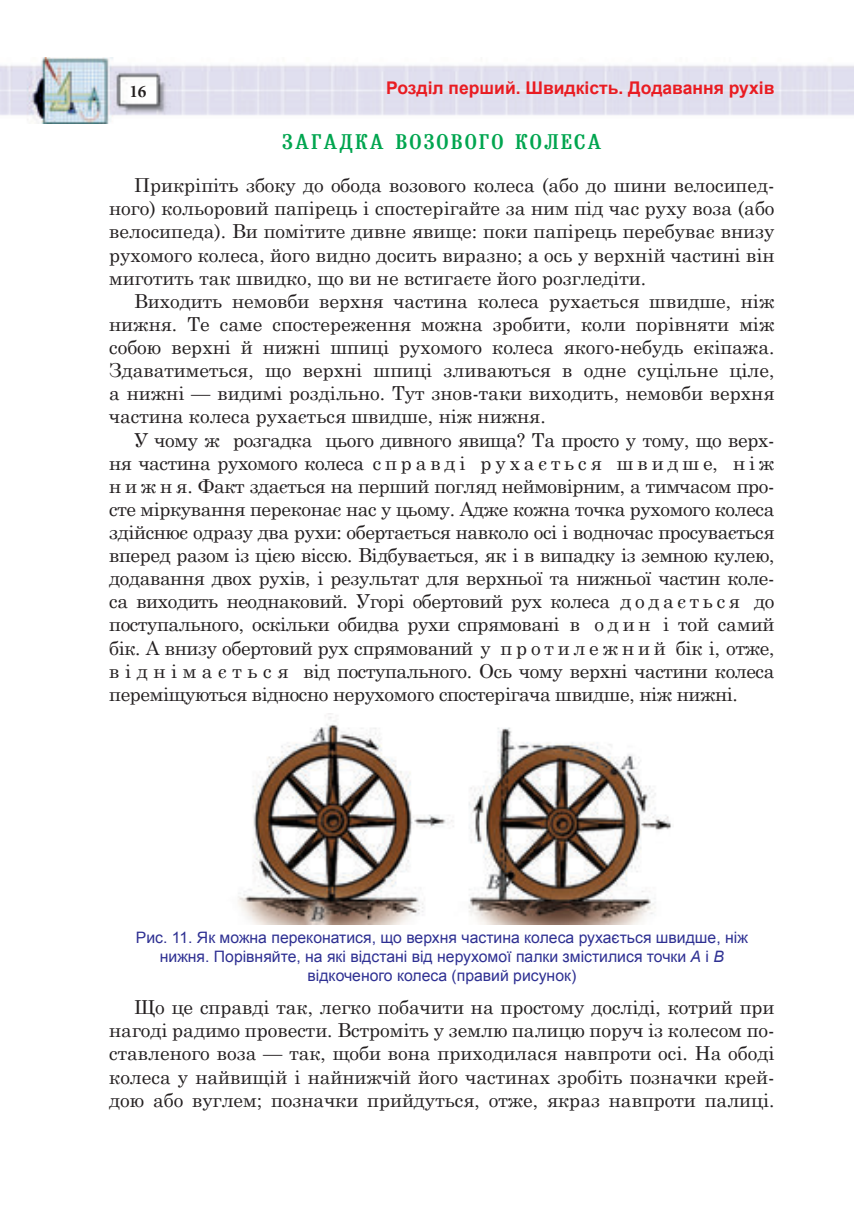
<style>
.page{position:relative;width:854px;height:1226px;background:#fff}
.page>*{position:absolute;margin:0;border:0;box-sizing:border-box;transform-origin:0 0}
.Параграф{font:700 21px "Bruskovaya";letter-spacing:.1em;color:#00a54f}
.Text{font:19.25px/23.1px "Century Schoolbook";color:#231f20;text-align:justify}
.t1{font:700 17.5px "Arial";color:#e91c22}
.t2{font:700 17.5px "Minion Cyrillic";color:#231f20}
.Підпис_до_рисунка_co{font:15.75px/18.9px "Arial";color:#2e3092;text-align:center}
.s1{font-style:italic}
</style>
<div class="page">
<img style="left:0;top:57px;width:852px;height:66px">
<img style="left:238px;top:713px;width:433px;height:211px">
<p class="t2" style="left:129px;top:81px;width:19px">16</p>
<p class="t1" style="left:386px;top:76px;width:389px">Розділ перший. Швидкість. Додавання рухів</p>
<p class="Параграф" style="left:282px;top:131px;width:321px">ЗАГАДКА ВОЗОВОГО КОЛЕСА</p>
<p class="Text" style="left:109px;top:172px;width:666px;text-indent:25px">Прикріпіть збоку до обода возового колеса (або до шини велосипед&shy;ного) кольоровий папірець і спостерігайте за ним під час руху воза (або велосипеда). Ви помітите дивне явище: поки папірець перебуває внизу рухомого колеса, його видно досить виразно; а ось у верхній частині він миготить так швидко, що ви не встигаєте його розгледіти.</p>
<p class="Text" style="left:109px;top:287px;width:666px;text-indent:25px">Виходить немовби верхня частина колеса рухається швидше, ніж нижня. Те саме спостереження можна зробити, коли порівняти між собою верхні й нижні шпиці рухомого колеса якого-небудь екіпажа.<br>Здаватиметься, що верхні шпиці зливаються в одне суцільне ціле, а нижні — видимі роздільно. Тут знов-таки виходить, немовби верхня частина колеса рухається швидше, ніж нижня.</p>
<p class="Text" style="left:109px;top:426px;width:666px;text-indent:25px">У чому ж розгадка цього дивного явища? Та просто у тому, що верх&shy;ня частина рухомого колеса справді рухається швидше, ніж н и ж н я. Факт здається на перший погляд неймовірним, а тимчасом про&shy;сте міркування переконає нас у цьому. Адже кожна точка рухомого колеса здійснює одразу два рухи: обертається навколо осі і водночас просувається вперед разом із цією віссю. Відбувається, як і в випадку із земною кулею, додавання двох рухів, і результат для верхньої та нижньої частин коле&shy;са виходить неоднаковий. Угорі обертовий рух колеса д о д а є т ь с я до поступального, оскільки обидва рухи спрямовані в о д и н і той самий бік. А внизу обертовий рух спрямований у п р о т и л е ж н и й бік і, отже, в і д н і м а є т ь с я від поступального. Ось чому верхні частини колеса переміщуються відносно нерухомого спостерігача швидше, ніж нижні.</p>
<p class="Підпис_до_рисунка_co" style="left:136px;top:928px;width:613px">Рис. 11. Як можна переконатися, що верхня частина колеса рухається швидше, ніж нижня. Порівняйте, на які відстані від нерухомої палки змістилися точки <span class="s1">А</span> і <span class="s1">В </span>відкоченого колеса (правий рисунок)</p>
<p class="Text" style="left:109px;top:993px;width:666px;text-indent:25px">Що це справді так, легко побачити на простому досліді, котрий при нагоді радимо провести. Встроміть у землю палицю поруч із колесом по&shy;ставленого воза — так, щоби вона приходилася навпроти осі. На ободі колеса у найвищій і найнижчій його частинах зробіть позначки крей&shy;дою або вуглем; позначки прийдуться, отже, якраз навпроти палиці.</p>
</div>
